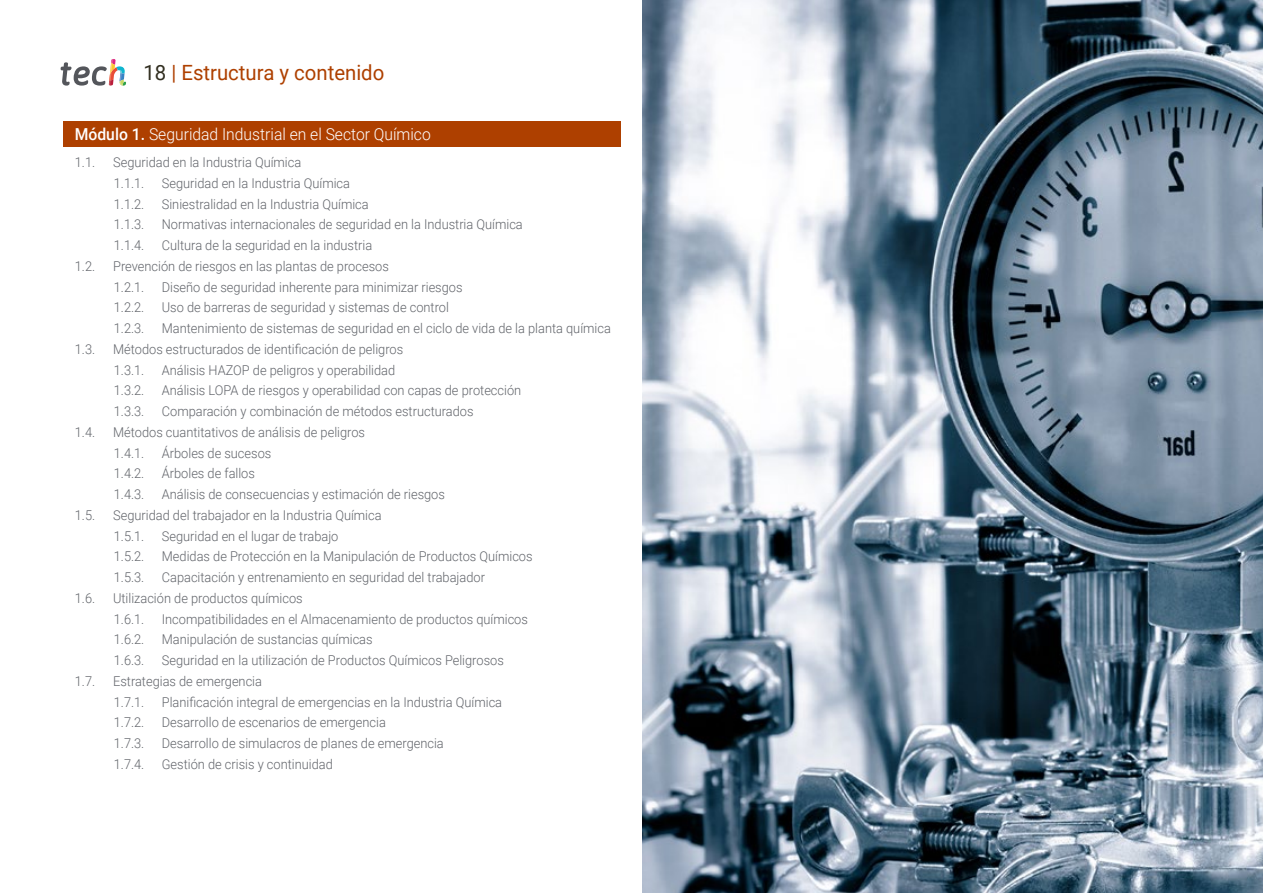
<style>
.page{position:relative;width:1263px;height:893px;background:#fff}
.page>*{position:absolute;margin:0;border:0;box-sizing:border-box;transform-origin:0 0}
.t1{font:21px "Roboto";color:#ae4000}
.t2{font:300 16.5px "Roboto";color:#fff;scale:.95 1}
.t3{font:300 13.5px/20.7px "Roboto";color:#61646a;scale:.95 1}
.s1{color:#312e20}
.s2{font-weight:500}
</style>
<div class="page">
<img style="left:642px;top:0;width:621px;height:893px">
<div style="left:64px;top:121px;width:557px;height:25px;background:#ae4000"></div>
<svg style="left:61px;top:59px;width:65px;height:27px"></svg>
<h1 class="t1" style="left:144px;top:57px;width:242px"><span class="s1">18</span> | Estructura y contenido</h1>
<p class="t2" style="left:75px;top:123px;width:376px"><span class="s2">Módulo 1.</span> Seguridad Industrial en el Sector Químico</p>
<p class="t3" style="left:75px;top:151px;width:23px">1.1.</p>
<p class="t3" style="left:113px;top:151px;width:200px">Seguridad en la Industria Química<br>1.1.1.</p>
<p class="t3" style="left:162px;top:172px;width:200px">Seguridad en la Industria Química</p>
<p class="t3" style="left:114px;top:193px;width:34px">1.1.2.</p>
<p class="t3" style="left:162px;top:193px;width:219px">Siniestralidad en la Industria Química</p>
<p class="t3" style="left:114px;top:214px;width:34px">1.1.3.</p>
<p class="t3" style="left:162px;top:214px;width:381px">Normativas internacionales de seguridad en la Industria Química</p>
<p class="t3" style="left:114px;top:234px;width:34px">1.1.4.</p>
<p class="t3" style="left:162px;top:234px;width:223px">Cultura de la seguridad en la industria</p>
<p class="t3" style="left:75px;top:255px;width:23px">1.2.</p>
<p class="t3" style="left:113px;top:255px;width:292px">Prevención de riesgos en las plantas de procesos<br>1.2.1.</p>
<p class="t3" style="left:162px;top:276px;width:318px">Diseño de seguridad inherente para minimizar riesgos</p>
<p class="t3" style="left:114px;top:297px;width:34px">1.2.2.</p>
<p class="t3" style="left:162px;top:297px;width:304px">Uso de barreras de seguridad y sistemas de control</p>
<p class="t3" style="left:114px;top:317px;width:34px">1.2.3.</p>
<p class="t3" style="left:162px;top:317px;width:474px">Mantenimiento de sistemas de seguridad en el ciclo de vida de la planta química</p>
<p class="t3" style="left:75px;top:338px;width:23px">1.3.</p>
<p class="t3" style="left:113px;top:338px;width:307px">Métodos estructurados de identificación de peligros<br>1.3.1.</p>
<p class="t3" style="left:162px;top:359px;width:247px">Análisis HAZOP de peligros y operabilidad</p>
<p class="t3" style="left:114px;top:380px;width:34px">1.3.2.</p>
<p class="t3" style="left:162px;top:380px;width:380px">Análisis LOPA de riesgos y operabilidad con capas de protección</p>
<p class="t3" style="left:114px;top:400px;width:34px">1.3.3.</p>
<p class="t3" style="left:162px;top:400px;width:330px">Comparación y combinación de métodos estructurados</p>
<p class="t3" style="left:75px;top:421px;width:23px">1.4.</p>
<p class="t3" style="left:113px;top:421px;width:267px">Métodos cuantitativos de análisis de peligros<br>1.4.1.</p>
<p class="t3" style="left:162px;top:442px;width:117px">Árboles de sucesos</p>
<p class="t3" style="left:114px;top:463px;width:34px">1.4.2.</p>
<p class="t3" style="left:162px;top:463px;width:100px">Árboles de fallos</p>
<p class="t3" style="left:114px;top:483px;width:34px">1.4.3.</p>
<p class="t3" style="left:162px;top:483px;width:299px">Análisis de consecuencias y estimación de riesgos</p>
<p class="t3" style="left:75px;top:504px;width:23px">1.5.</p>
<p class="t3" style="left:113px;top:504px;width:284px">Seguridad del trabajador en la Industria Química<br>1.5.1.</p>
<p class="t3" style="left:162px;top:525px;width:187px">Seguridad en el lugar de trabajo</p>
<p class="t3" style="left:114px;top:546px;width:34px">1.5.2.</p>
<p class="t3" style="left:162px;top:546px;width:392px">Medidas de Protección en la Manipulación de Productos Químicos</p>
<p class="t3" style="left:114px;top:566px;width:34px">1.5.3.</p>
<p class="t3" style="left:162px;top:566px;width:342px">Capacitación y entrenamiento en seguridad del trabajador</p>
<p class="t3" style="left:75px;top:587px;width:23px">1.6.</p>
<p class="t3" style="left:113px;top:587px;width:201px">Utilización de productos químicos<br>1.6.1.</p>
<p class="t3" style="left:162px;top:608px;width:387px">Incompatibilidades en el Almacenamiento de productos químicos</p>
<p class="t3" style="left:114px;top:629px;width:34px">1.6.2.</p>
<p class="t3" style="left:162px;top:629px;width:223px">Manipulación de sustancias químicas</p>
<p class="t3" style="left:114px;top:649px;width:34px">1.6.3.</p>
<p class="t3" style="left:162px;top:649px;width:361px">Seguridad en la utilización de Productos Químicos Peligrosos</p>
<p class="t3" style="left:75px;top:670px;width:23px">1.7.</p>
<p class="t3" style="left:113px;top:670px;width:158px">Estrategias de emergencia<br>1.7.1.</p>
<p class="t3" style="left:162px;top:691px;width:360px">Planificación integral de emergencias en la Industria Química</p>
<p class="t3" style="left:114px;top:712px;width:34px">1.7.2.</p>
<p class="t3" style="left:162px;top:712px;width:237px">Desarrollo de escenarios de emergencia</p>
<p class="t3" style="left:114px;top:732px;width:34px">1.7.3.</p>
<p class="t3" style="left:162px;top:732px;width:298px">Desarrollo de simulacros de planes de emergencia</p>
<p class="t3" style="left:114px;top:753px;width:34px">1.7.4.</p>
<p class="t3" style="left:162px;top:753px;width:181px">Gestión de crisis y continuidad</p>
</div>
